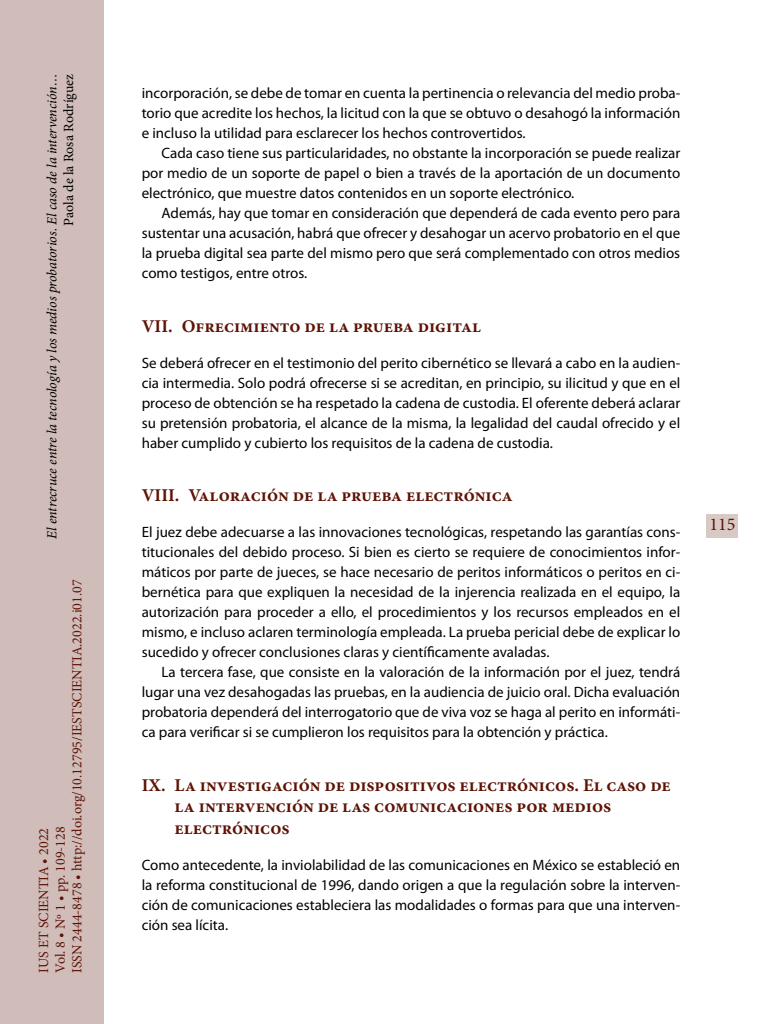
<style>
.page{position:relative;width:768px;height:1024px;background:#fff}
.page>*{position:absolute;margin:0;border:0;box-sizing:border-box;transform-origin:0 0}
._40_Enunciado{font:700 18px/21.6px "Minion Pro";color:#5d1305}
.t1{font:18px "Minion Pro";color:#5d1305}
._00_bsc_Sin{font:15px/20px "Myriad Pro";color:#000;text-align:justify}
._00_bsc{font:15px/20px "Myriad Pro";color:#000;text-align:justify}
.t2{font:14px/16.8px "Minion Pro";color:#5d1305}
.t3{font:italic 14px "Minion Pro";letter-spacing:-.005em;color:#000}
.t4{font:14px "Minion Pro";color:#000}
</style>
<div class="page">
<div style="left:0;top:0;width:103px;height:1024px;background:#d0bcb9"></div>
<div style="left:707px;top:514px;width:31px;height:24px;background:#d9c9c5"></div>
<p class="t3" style="left:42px;top:539px;width:467px;rotate:-90deg">El entrecruce entre la tecnología y los medios probatorios. El caso de la intervención…</p>
<p class="t4" style="left:59px;top:226px;width:153px;rotate:-90deg">Paola de la Rosa Rodríguez</p>
<p class="t2" style="left:35px;top:973px;width:395px;rotate:-90deg">IUS ET SCIENTIA • 2022<br>Vol. 8 • Nº 1 • pp. 109-128<br>ISSN 2444-8478 • http://doi.org/10.12795/IESTSCIENTIA.2022.i01.07</p>
<p class="_00_bsc_Sin" style="left:142px;top:83px;width:540px">incorporación, se debe de tomar en cuenta la pertinencia o relevancia del medio proba&shy;torio que acredite los hechos, la licitud con la que se obtuvo o desahogó la información e incluso la utilidad para esclarecer los hechos controvertidos.</p>
<p class="_00_bsc" style="left:142px;top:143px;width:540px;text-indent:20px">Cada caso tiene sus particularidades, no obstante la incorporación se puede realizar por medio de un soporte de papel o bien a través de la aportación de un documento electrónico, que muestre datos contenidos en un soporte electrónico.</p>
<p class="_00_bsc" style="left:142px;top:203px;width:540px;text-indent:20px">Además, hay que tomar en consideración que dependerá de cada evento pero para sustentar una acusación, habrá que ofrecer y desahogar un acervo probatorio en el que la prueba digital sea parte del mismo pero que será complementado con otros medios como testigos, entre otros.</p>
<p class="_40_Enunciado" style="left:142px;top:315px;width:341px">VII. Ofrecimiento de la prueba digital</p>
<p class="_00_bsc_Sin" style="left:142px;top:352px;width:540px">Se deberá ofrecer en el testimonio del perito cibernético se llevará a cabo en la audien&shy;cia intermedia. Solo podrá ofrecerse si se acreditan, en principio, su ilicitud y que en el proceso de obtención se ha respetado la cadena de custodia. El oferente deberá aclarar su pretensión probatoria, el alcance de la misma, la legalidad del caudal ofrecido y el haber cumplido y cubierto los requisitos de la cadena de custodia.</p>
<p class="_40_Enunciado" style="left:142px;top:484px;width:373px">VIII. Valoración de la prueba electrónica</p>
<p class="_00_bsc_Sin" style="left:142px;top:522px;width:540px">El juez debe adecuarse a las innovaciones tecnológicas, respetando las garantías cons&shy;titucionales del debido proceso. Si bien es cierto se requiere de conocimientos infor&shy;máticos por parte de jueces, se hace necesario de peritos informáticos o peritos en ci&shy;bernética para que expliquen la necesidad de la injerencia realizada en el equipo, la autorización para proceder a ello, el procedimientos y los recursos empleados en el mismo, e incluso aclaren terminología empleada. La prueba pericial debe de explicar lo sucedido y ofrecer conclusiones claras y científicamente avaladas.</p>
<p class="_00_bsc" style="left:142px;top:662px;width:540px;text-indent:20px">La tercera fase, que consiste en la valoración de la información por el juez, tendrá lugar una vez desahogadas las pruebas, en la audiencia de juicio oral. Dicha evaluación probatoria dependerá del interrogatorio que de viva voz se haga al perito en informáti&shy;ca para verificar si se cumplieron los requisitos para la obtención y práctica.</p>
<p class="_40_Enunciado" style="left:175px;top:774px;width:498px;text-indent:-33px">IX. La investigación de dispositivos electrónicos. El caso de la intervención de las comunicaciones por medios electrónicos</p>
<p class="_00_bsc_Sin" style="left:142px;top:855px;width:540px">Como antecedente, la inviolabilidad de las comunicaciones en México se estableció en la reforma constitucional de 1996, dando origen a que la regulación sobre la interven&shy;ción de comunicaciones estableciera las modalidades o formas para que una interven&shy;ción sea lícita.</p>
<p class="t1" style="left:709px;top:512px;width:27px">115</p>
</div>
